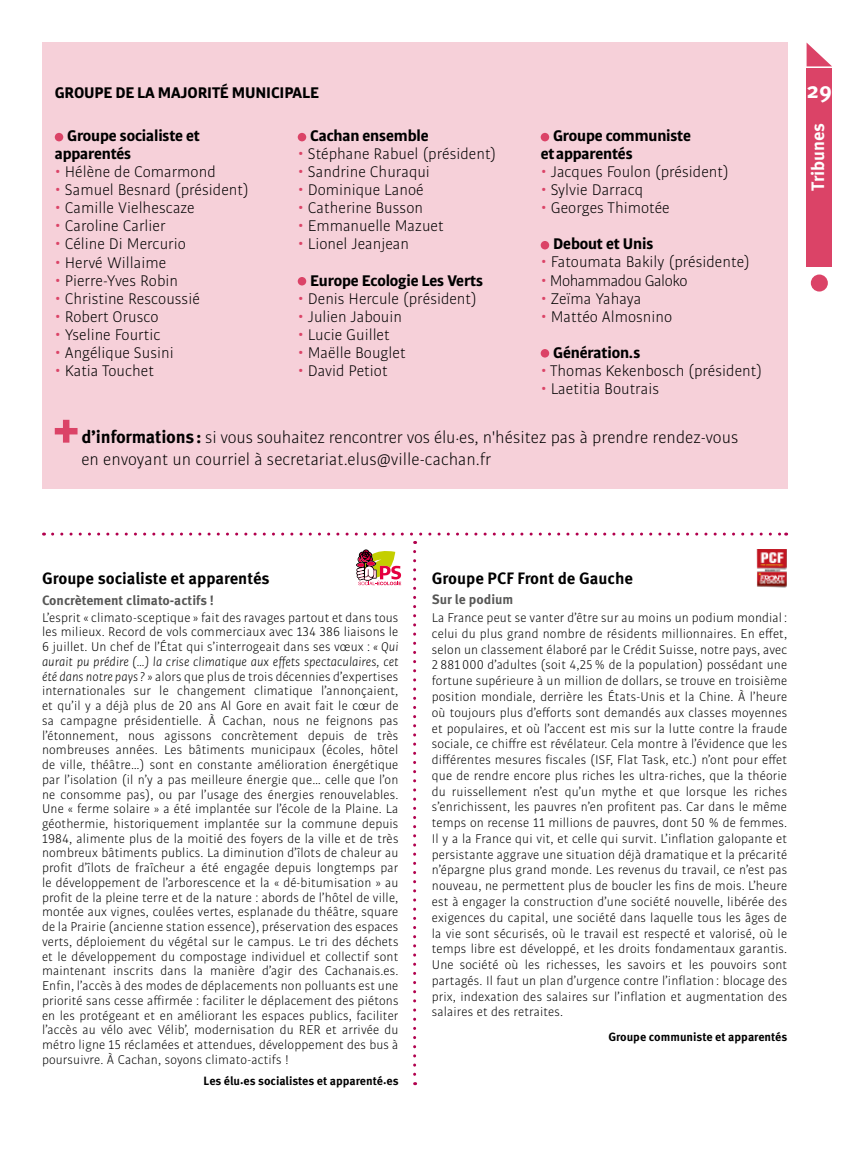
<style>
.page{position:relative;width:851px;height:1149px;background:#fff}
.page>*{position:absolute;margin:0;border:0;box-sizing:border-box;transform-origin:0 0}
.t1{font:700 22.5px "Meta Pro";color:#fff}
.t2{font:300 18px/22.5px "Bulo";color:#000}
.t3{font:700 18px "Meta Pro";letter-spacing:-.005em;color:#fff}
.t4{font:300 16.5px/36px "Bulo";color:#000;text-align:center}
.t5{font:700 16.5px/18px "Bulo";letter-spacing:-.01em;color:#000}
.t6{font:700 16.5px "Meta Pro";color:#000}
.t7{font:300 16.5px "Bulo";letter-spacing:-.03em;color:#000}
.t8{font:300 13.5px/14.7px "Bulo";letter-spacing:.01em;color:#000;text-align:justify}
.t9{font:700 13.5px "Meta Pro";color:#575756}
.t10{font:700 12px "Meta Pro";color:#000}
.s1{color:#db4367}
.s2{font-weight:700}
.s3{font-family:"Meta Pro";font-weight:700}
.s4{font-weight:300;color:#db4367}
.s5{font-weight:300}
.s6{font-style:italic}
</style>
<div class="page">
<svg style="left:806px;top:43px;width:26px;height:23px"></svg>
<div style="left:806px;top:68px;width:26px;height:199px;background:#db4367"></div>
<div style="left:810px;top:274px;width:17px;height:17px;background:#db4367;border-radius:50%"></div>
<svg style="left:53px;top:532px;width:733px;height:3px"></svg>
<div style="left:42px;top:43px;width:745px;height:446px;background:#f6d0d9"></div>
<div style="left:55px;top:133px;width:8px;height:8px;background:#db4367;border-radius:50%"></div>
<div style="left:298px;top:133px;width:8px;height:8px;background:#db4367;border-radius:50%"></div>
<div style="left:298px;top:277px;width:8px;height:8px;background:#db4367;border-radius:50%"></div>
<div style="left:540px;top:133px;width:9px;height:8px;background:#db4367;border-radius:50%"></div>
<div style="left:540px;top:241px;width:9px;height:8px;background:#db4367;border-radius:50%"></div>
<div style="left:540px;top:349px;width:9px;height:8px;background:#db4367;border-radius:50%"></div>
<svg style="left:55px;top:419px;width:22px;height:23px"></svg>
<svg style="left:413px;top:551px;width:3px;height:533px"></svg>
<svg style="left:356px;top:549px;width:45px;height:36px"></svg>
<img style="left:756px;top:549px;width:31px;height:39px">
<p class="t5" style="left:55px;top:83px;width:265px">GROUPE DE LA MAJORITÉ MUNICIPALE</p>
<h1 class="t1" style="left:806px;top:72px;width:27px">29</h1>
<p class="t5" style="left:55px;top:126px;width:146px;text-indent:12px">Groupe socialiste et apparentés</p>
<p class="t4" style="left:55px;top:154px;width:162px"><span class="s1">•</span> Hélène de Comarmond</p>
<p class="t4" style="left:55px;top:172px;width:196px"><span class="s1">•</span> Samuel Besnard (président)</p>
<p class="t4" style="left:55px;top:190px;width:141px"><span class="s1">•</span> Camille Vielhescaze</p>
<p class="t4" style="left:55px;top:208px;width:112px"><span class="s1">•</span> Caroline Carlier</p>
<p class="t4" style="left:55px;top:226px;width:132px"><span class="s1">•</span> Céline Di Mercurio</p>
<p class="t4" style="left:55px;top:244px;width:113px"><span class="s1">•</span> Hervé Willaime</p>
<p class="t4" style="left:55px;top:262px;width:125px"><span class="s1">•</span> Pierre-Yves Robin</p>
<p class="t4" style="left:55px;top:280px;width:147px"><span class="s1">•</span> Christine Rescoussié</p>
<p class="t4" style="left:55px;top:298px;width:105px"><span class="s1">•</span> Robert Orusco</p>
<p class="t4" style="left:55px;top:316px;width:107px"><span class="s1">•</span> Yseline Fourtic</p>
<p class="t4" style="left:55px;top:334px;width:120px"><span class="s1">•</span> Angélique Susini</p>
<p class="t4" style="left:55px;top:352px;width:101px"><span class="s1">•</span> Katia Touchet</p>
<h2 class="t3" style="left:803px;top:191px;width:69px;rotate:-90deg">Tribunes</h2>
<p class="t5" style="left:540px;top:126px;width:152px;text-indent:12px">Groupe communiste etapparentés</p>
<p class="t4" style="left:540px;top:154px;width:190px"><span class="s1">•</span> Jacques Foulon (président)</p>
<p class="t4" style="left:540px;top:172px;width:104px"><span class="s1">•</span> Sylvie Darracq</p>
<p class="t4" style="left:540px;top:190px;width:130px"><span class="s1">•</span> Georges Thimotée<br><span class="s2">Debout et Unis</span></p>
<p class="t4" style="left:540px;top:244px;width:211px"><span class="s1">•</span> Fatoumata Bakily (présidente)</p>
<p class="t7" style="left:540px;top:270px;width:148px"><span class="s1">•</span> Mohammadou Galoko</p>
<p class="t4" style="left:540px;top:280px;width:102px"><span class="s1">•</span> Zeïma Yahaya</p>
<p class="t4" style="left:553px;top:298px;width:121px;text-align:left;text-indent:-12px"><span class="s1">•</span> Mattéo Almosnino<br><span class="s2">Génération.s</span></p>
<p class="t4" style="left:540px;top:352px;width:223px"><span class="s1">•</span> Thomas Kekenbosch (président)</p>
<p class="t4" style="left:540px;top:370px;width:120px"><span class="s1">•</span> Laetitia Boutrais</p>
<h2 class="t2" style="left:81px;top:425px;width:658px"><span class="s3">d’informations:</span> si vous souhaitez rencontrer vos élu.es, n'hésitez pas à prendre rendez-vous en envoyant un courriel à secretariat.elus@ville-cachan.fr</h2>
<p class="t5" style="left:310px;top:126px;width:120px">Cachan ensemble</p>
<p class="t4" style="left:298px;top:136px;width:200px"><span class="s1">•</span> Stéphane Rabuel (président)</p>
<p class="t4" style="left:298px;top:154px;width:134px"><span class="s1">•</span> Sandrine Churaqui</p>
<p class="t4" style="left:298px;top:172px;width:127px"><span class="s1">•</span> Dominique Lanoé</p>
<p class="t4" style="left:298px;top:190px;width:127px"><span class="s1">•</span> Catherine Busson</p>
<p class="t4" style="left:298px;top:208px;width:147px"><span class="s1">•</span> Emmanuelle Mazuet</p>
<p class="t5" style="left:310px;top:225px;width:174px;line-height:36px;text-indent:-12px"><span class="s4">•</span> <span class="s5">Lionel Jeanjean<br></span>Europe Ecologie Les Verts</p>
<p class="t4" style="left:298px;top:280px;width:181px"><span class="s1">•</span> Denis Hercule (président)</p>
<p class="t4" style="left:298px;top:298px;width:106px"><span class="s1">•</span> Julien Jabouin</p>
<p class="t4" style="left:298px;top:316px;width:94px"><span class="s1">•</span> Lucie Guillet</p>
<p class="t4" style="left:298px;top:334px;width:109px"><span class="s1">•</span> Maëlle Bouglet</p>
<p class="t4" style="left:298px;top:352px;width:91px"><span class="s1">•</span> David Petiot</p>
<p class="t6" style="left:42px;top:565px;width:229px">Groupe socialiste et apparentés</p>
<p class="t9" style="left:42px;top:589px;width:173px">Concrètement climato-actifs !</p>
<p class="t8" style="left:42px;top:609px;width:358px">L’esprit « climato-sceptique » fait des ravages partout et dans tous les milieux. Record de vols commerciaux avec 134 386 liaisons le 6 juillet. Un chef de l’État qui s’interrogeait dans ses vœux : <span class="s6">« Qui aurait pu prédire (…) la crise climatique aux effets spectaculaires, cet été dans notre pays ? »</span> alors que plus de trois décennies d’expertises internationales sur le changement climatique l’annonçaient, et qu’il y a déjà plus de 20 ans Al Gore en avait fait le cœur de sa campagne présidentielle. À Cachan, nous ne feignons pas l’étonnement, nous agissons concrètement depuis de très nombreuses années. Les bâtiments municipaux (écoles, hôtel de ville, théâtre…) sont en constante amélioration énergétique par l’isolation (il n’y a pas meilleure énergie que… celle que l’on ne consomme pas), ou par l’usage des énergies renouvelables.<br>Une « ferme solaire » a été implantée sur l’école de la Plaine. La géothermie, historiquement implantée sur la commune depuis 1984, alimente plus de la moitié des foyers de la ville et de très nombreux bâtiments publics. La diminution d’îlots de chaleur au profit d’îlots de fraîcheur a été engagée depuis longtemps par le développement de l’arborescence et la « dé-bitumisation » au profit de la pleine terre et de la nature : abords de l’hôtel de ville, montée aux vignes, coulées vertes, esplanade du théâtre, square de la Prairie (ancienne station essence), préservation des espaces verts, déploiement du végétal sur le campus. Le tri des déchets et le développement du compostage individuel et collectif sont maintenant inscrits dans la manière d’agir des Cachanais.es.<br>Enfin, l’accès à des modes de déplacements non polluants est une priorité sans cesse affirmée : faciliter le déplacement des piétons en les protégeant et en améliorant les espaces publics, faciliter l’accès au vélo avec Vélib’, modernisation du RER et arrivée du métro ligne 15 réclamées et attendues, développement des bus à poursuivre. À Cachan, soyons climato-actifs !</p>
<p class="t10" style="left:203px;top:1071px;width:196px">Les élu.es socialistes et apparenté.es</p>
<p class="t6" style="left:432px;top:565px;width:203px">Groupe PCF Front de Gauche</p>
<p class="t9" style="left:432px;top:589px;width:83px">Sur le podium</p>
<p class="t8" style="left:432px;top:609px;width:357px;line-height:15.8px">La France peut se vanter d’être sur au moins un podium mondial : celui du plus grand nombre de résidents millionnaires. En effet, selon un classement élaboré par le Crédit Suisse, notre pays, avec 2 881 000 d’adultes (soit 4,25 % de la population) possédant une fortune supérieure à un million de dollars, se trouve en troisième position mondiale, derrière les États-Unis et la Chine. À l’heure où toujours plus d’efforts sont demandés aux classes moyennes et populaires, et où l’accent est mis sur la lutte contre la fraude sociale, ce chiffre est révélateur. Cela montre à l’évidence que les différentes mesures fiscales (ISF, Flat Task, etc.) n’ont pour effet que de rendre encore plus riches les ultra-riches, que la théorie du ruissellement n’est qu’un mythe et que lorsque les riches s’enrichissent, les pauvres n’en profitent pas. Car dans le même temps on recense 11 millions de pauvres, dont 50 % de femmes.<br>Il y a la France qui vit, et celle qui survit. L’inflation galopante et persistante aggrave une situation déjà dramatique et la précarité n’épargne plus grand monde. Les revenus du travail, ce n’est pas nouveau, ne permettent plus de boucler les fins de mois. L’heure est à engager la construction d’une société nouvelle, libérée des exigences du capital, une société dans laquelle tous les âges de la vie sont sécurisés, où le travail est respecté et valorisé, où le temps libre est développé, et les droits fondamentaux garantis.<br>Une société où les richesses, les savoirs et les pouvoirs sont partagés. Il faut un plan d’urgence contre l’inflation : blocage des prix, indexation des salaires sur l’inflation et augmentation des salaires et des retraites.</p>
<p class="t10" style="left:608px;top:1026px;width:180px">Groupe communiste et apparentés</p>
</div>
